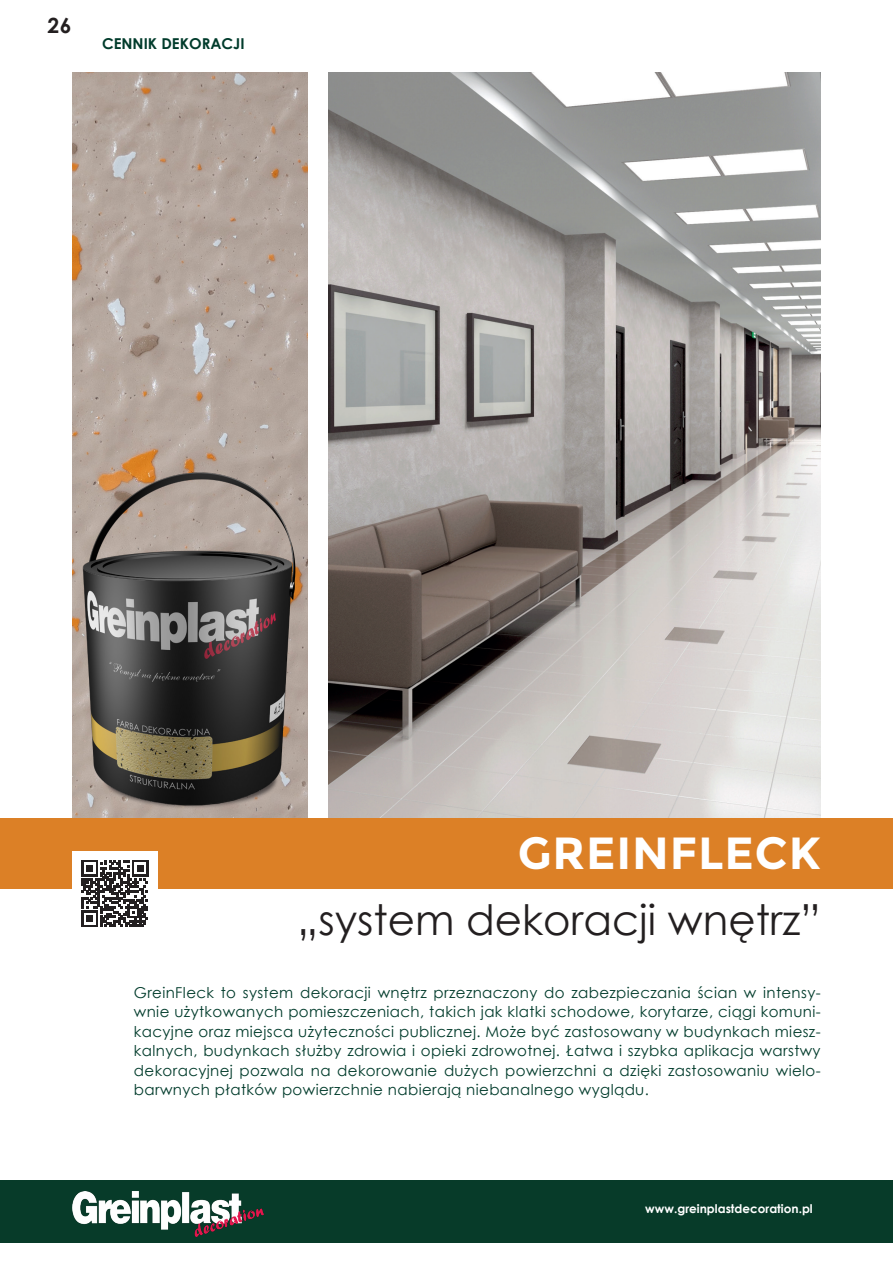
<style>
.page{position:relative;width:893px;height:1263px;background:#fff}
.page>*{position:absolute;margin:0;border:0;box-sizing:border-box;transform-origin:0 0}
.Title_1{font:700 45px "Montserrat";letter-spacing:.02em;color:#fff}
.Big_Title{font:42px "Century Gothic";color:#231f20}
.t1{font:700 21px "Century Gothic";color:#231f20}
.OPISY{font:15px/19.5px "Century Gothic";letter-spacing:.025em;color:#003b2b;text-align:justify}
.t2{font:700 15px "Century Gothic";color:#003b2b}
.t3{font:700 12px "Century Gothic";color:#fff}
</style>
<div class="page">
<img style="left:72px;top:72px;width:236px;height:368px">
<img style="left:329px;top:72px;width:492px;height:746px">
<div style="left:0;top:818px;width:893px;height:70px;background:#dc8026"></div>
<img style="left:72px;top:440px;width:236px;height:378px">
<div style="left:0;top:1180px;width:893px;height:62px;background:#073b29"></div>
<img style="left:72px;top:1192px;width:192px;height:44px">
<div style="left:72px;top:851px;width:85px;height:85px;background:#fff"></div>
<svg style="left:81px;top:860px;width:67px;height:67px"></svg>
<h3 class="t1" style="left:48px;top:9px;width:26px">26</h3>
<p class="t2" style="left:102px;top:32px;width:144px">CENNIK DEKORACJI</p>
<p class="Title_1" style="left:518px;top:827px;width:304px">GREINFLECK</p>
<p class="Big_Title" style="left:297px;top:890px;width:525px">„system dekoracji wnętrz”</p>
<p class="OPISY" style="left:134px;top:982px;width:688px">GreinFleck to system dekoracji wnętrz przeznaczony do zabezpieczania ścian w intensy&shy;wnie użytkowanych pomieszczeniach, takich jak klatki schodowe, korytarze, ciągi komuni&shy;kacyjne oraz miejsca użyteczności publicznej. Może być zastosowany w budynkach miesz&shy;kalnych, budynkach służby zdrowia i opieki zdrowotnej. Łatwa i szybka aplikacja warstwy dekoracyjnej pozwala na dekorowanie dużych powierzchni a dzięki zastosowaniu wielo&shy;barwnych płatków powierzchnie nabierają niebanalnego wyglądu.</p>
<p class="t3" style="left:645px;top:1199px;width:169px">www.greinplastdecoration.pl</p>
</div>
